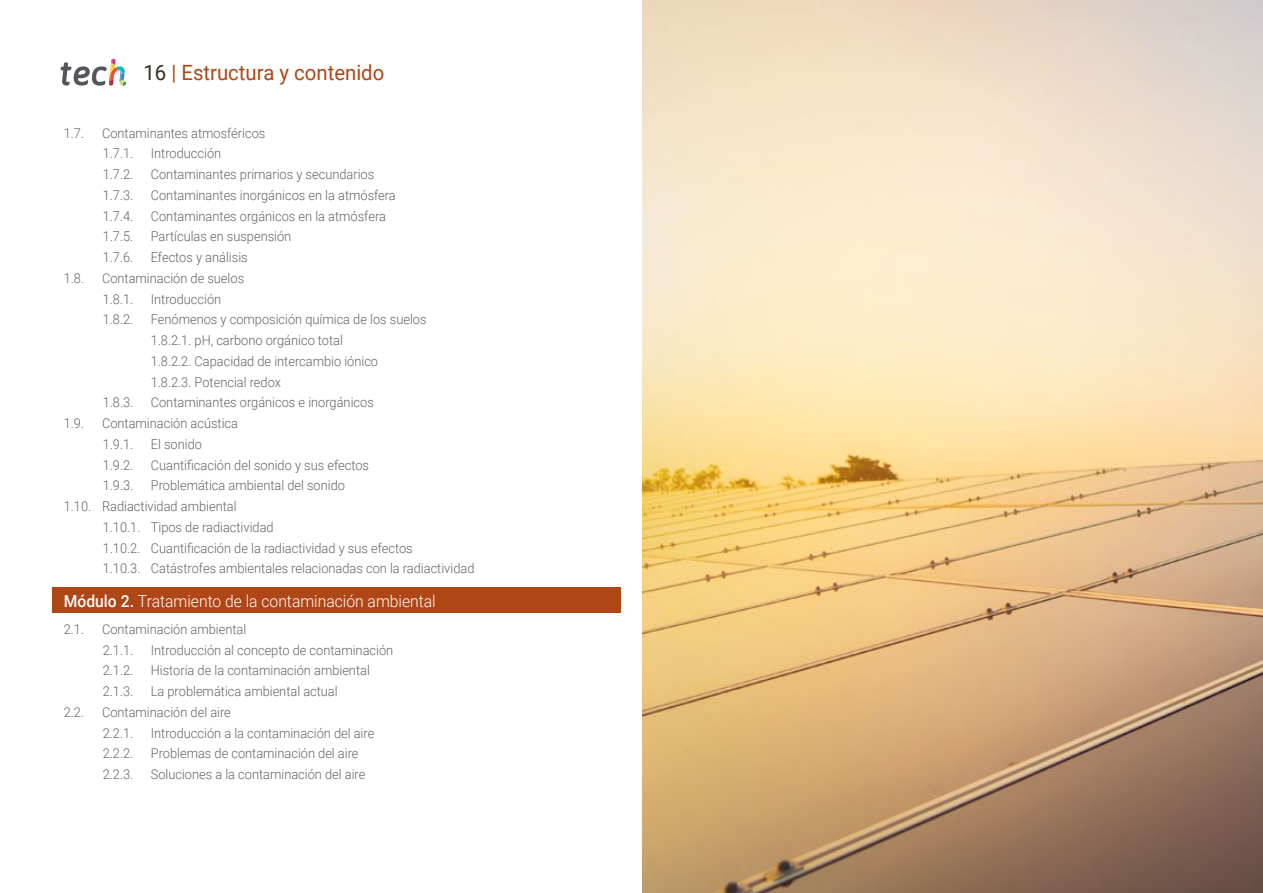
<style>
.page{position:relative;width:1263px;height:893px;background:#fff}
.page>*{position:absolute;margin:0;border:0;box-sizing:border-box;transform-origin:0 0}
.t1{font:21px "Roboto";color:#ae4615}
.t2{font:300 16.5px "Roboto";color:#fff;scale:.95 1}
.t3{font:300 13.5px/20.7px "Roboto";color:#61646a;scale:.95 1}
.s1{color:#312e20}
.s2{font-weight:500}
</style>
<div class="page">
<svg style="left:61px;top:59px;width:65px;height:27px"></svg>
<img style="left:642px;top:0;width:621px;height:893px">
<div style="left:53px;top:588px;width:568px;height:25px;background:#ae4615"></div>
<h1 class="t1" style="left:144px;top:57px;width:242px"><span class="s1">16</span> | Estructura y contenido</h1>
<p class="t3" style="left:64px;top:122px;width:23px">1.7.</p>
<p class="t3" style="left:102px;top:122px;width:173px">Contaminantes atmosféricos<br>1.7.1.</p>
<p class="t3" style="left:151px;top:143px;width:76px">Introducción</p>
<p class="t3" style="left:103px;top:164px;width:34px">1.7.2.</p>
<p class="t3" style="left:151px;top:164px;width:237px">Contaminantes primarios y secundarios</p>
<p class="t3" style="left:103px;top:184px;width:34px">1.7.3.</p>
<p class="t3" style="left:151px;top:184px;width:259px">Contaminantes inorgánicos en la atmósfera</p>
<p class="t3" style="left:103px;top:205px;width:34px">1.7.4.</p>
<p class="t3" style="left:151px;top:205px;width:249px">Contaminantes orgánicos en la atmósfera</p>
<p class="t3" style="left:103px;top:226px;width:34px">1.7.5.</p>
<p class="t3" style="left:151px;top:226px;width:149px">Partículas en suspensión</p>
<p class="t3" style="left:103px;top:247px;width:34px">1.7.6.</p>
<p class="t3" style="left:151px;top:247px;width:103px">Efectos y análisis</p>
<p class="t3" style="left:64px;top:267px;width:23px">1.8.</p>
<p class="t3" style="left:102px;top:267px;width:151px">Contaminación de suelos<br>1.8.1.</p>
<p class="t3" style="left:151px;top:288px;width:76px">Introducción</p>
<p class="t3" style="left:103px;top:309px;width:34px">1.8.2.</p>
<p class="t3" style="left:151px;top:309px;width:292px">Fenómenos y composición química de los suelos 1.8.2.1. pH, carbono orgánico total<br>1.8.2.2. Capacidad de intercambio iónico<br>1.8.2.3. Potencial redox</p>
<p class="t3" style="left:103px;top:392px;width:34px">1.8.3.</p>
<p class="t3" style="left:151px;top:392px;width:236px">Contaminantes orgánicos e inorgánicos</p>
<p class="t3" style="left:64px;top:413px;width:23px">1.9.</p>
<p class="t3" style="left:102px;top:413px;width:145px">Contaminación acústica<br>1.9.1.</p>
<p class="t3" style="left:151px;top:433px;width:55px">El sonido</p>
<p class="t3" style="left:103px;top:454px;width:34px">1.9.2.</p>
<p class="t3" style="left:151px;top:454px;width:231px">Cuantificación del sonido y sus efectos</p>
<p class="t3" style="left:103px;top:475px;width:34px">1.9.3.</p>
<p class="t3" style="left:151px;top:475px;width:206px">Problemática ambiental del sonido</p>
<p class="t3" style="left:64px;top:496px;width:183px">1.10. Radiactividad ambiental</p>
<p class="t3" style="left:103px;top:516px;width:181px">1.10.1. Tipos de radiactividad</p>
<p class="t3" style="left:103px;top:537px;width:328px">1.10.2. Cuantificación de la radiactividad y sus efectos</p>
<p class="t3" style="left:103px;top:558px;width:393px">1.10.3. Catástrofes ambientales relacionadas con la radiactividad</p>
<p class="t2" style="left:64px;top:589px;width:393px"><span class="s2">Módulo 2.</span> Tratamiento de la contaminación ambiental</p>
<p class="t3" style="left:64px;top:618px;width:23px">2.1.</p>
<p class="t3" style="left:102px;top:618px;width:153px">Contaminación ambiental<br>2.1.1.</p>
<p class="t3" style="left:151px;top:639px;width:257px">Introducción al concepto de contaminación</p>
<p class="t3" style="left:103px;top:660px;width:34px">2.1.2.</p>
<p class="t3" style="left:151px;top:660px;width:232px">Historia de la contaminación ambiental</p>
<p class="t3" style="left:103px;top:680px;width:34px">2.1.3.</p>
<p class="t3" style="left:151px;top:680px;width:198px">La problemática ambiental actual</p>
<p class="t3" style="left:64px;top:701px;width:23px">2.2.</p>
<p class="t3" style="left:102px;top:701px;width:137px">Contaminación del aire<br>2.2.1.</p>
<p class="t3" style="left:151px;top:722px;width:237px">Introducción a la contaminación del aire</p>
<p class="t3" style="left:103px;top:743px;width:34px">2.2.2.</p>
<p class="t3" style="left:151px;top:743px;width:220px">Problemas de contaminación del aire</p>
<p class="t3" style="left:103px;top:763px;width:34px">2.2.3.</p>
<p class="t3" style="left:151px;top:763px;width:227px">Soluciones a la contaminación del aire</p>
</div>
